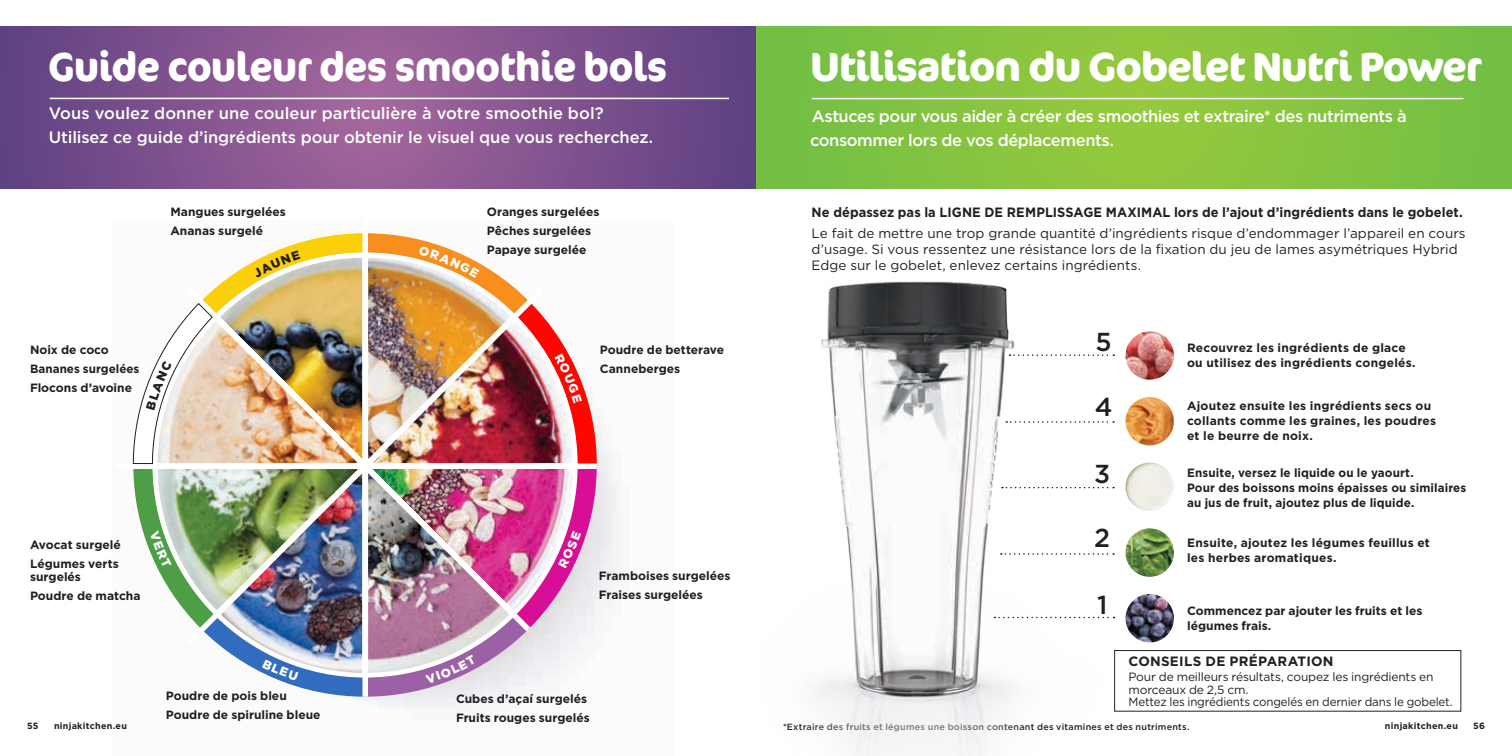
<style>
.page{position:relative;width:1512px;height:756px;background:#fff}
.page>*{position:absolute;margin:0;border:0;box-sizing:border-box;transform-origin:0 0}
.t1{font:700 40.5px "Cocon Pro";letter-spacing:-.025em;color:#fff}
.t2{font:700 40.5px "Cocon Pro";letter-spacing:-.025em;color:#fff;scale:.94 1}
.t3{font:500 25.95px "Gotham";color:#231f20}
.t4{font:500 16.5px/24px "Gotham";letter-spacing:-.015em;color:#fff}
.t5{font:13.5px/15.8px "Gotham";letter-spacing:.005em;color:#231f20}
.t6{font:700 13.5px "Gotham";letter-spacing:.005em;color:#231f20;scale:.95 1}
.t7{font:700 13.5px "Gotham";letter-spacing:.005em;color:#231f20}
.t8{font:700 12px/18.9px "Gotham";letter-spacing:.005em;color:#231f20}
.t9{font:12px/12.8px "Gotham";letter-spacing:-.015em;color:#231f20}
.t10{font:500 9px "Gotham";letter-spacing:.025em;color:#231f20}
.t11{font:700 9px "Gotham";letter-spacing:.03em;color:#231f20}
</style>
<div class="page">
<svg style="left:756px;top:27px;width:756px;height:162px;background:#83c441"></svg>
<svg style="left:0;top:27px;width:756px;height:162px;background:#80538f"></svg>
<div style="left:1114px;top:650px;width:347px;height:62px;border:1px solid #231f20"></div>
<img style="left:1125px;top:594px;width:49px;height:48px;border-radius:24px">
<img style="left:1125px;top:463px;width:49px;height:48px;border-radius:24px">
<img style="left:1125px;top:528px;width:49px;height:49px;border-radius:24px">
<img style="left:1125px;top:331px;width:49px;height:49px;border-radius:24px">
<img style="left:1125px;top:397px;width:49px;height:48px;border-radius:24px">
<hr style="left:812px;top:98px;width:651px;height:1px;background:#fff">
<hr style="left:50px;top:98px;width:679px;height:1px;background:#fff">
<img style="left:815px;top:281px;width:349px;height:475px">
<img style="left:133px;top:233px;width:464px;height:464px">
<h1 class="t2" style="left:48px;top:39px;width:660px">Guide couleur des smoothie bols</h1>
<h3 class="t4" style="left:49px;top:101px;width:606px">Vous voulez donner une couleur particulière à votre smoothie bol?<br>Utilisez ce guide d’ingrédients pour obtenir le visuel que vous recherchez.</h3>
<p class="t8" style="left:170px;top:202px;width:117px">Mangues surgelées<br>Ananas surgelé</p>
<p class="t8" style="left:487px;top:202px;width:114px">Oranges surgelées<br>Pêches surgelées<br>Papaye surgelée</p>
<h1 class="t1" style="left:810px;top:39px;width:673px">Utilisation du Gobelet Nutri Power</h1>
<h3 class="t4" style="left:810px;top:104px;width:598px">Astuces pour vous aider à créer des smoothies et extraire* des nutriments à consommer lors de vos déplacements.</h3>
<p class="t6" style="left:812px;top:203px;width:687px">Ne dépassez pas la LIGNE DE REMPLISSAGE MAXIMAL lors de l’ajout d’ingrédients dans le gobelet.</p>
<p class="t5" style="left:812px;top:225px;width:656px">Le fait de mettre une trop grande quantité d’ingrédients risque d’endommager l’appareil en cours d’usage. Si vous ressentez une résistance lors de la fixation du jeu de lames asymétriques Hybrid<br>Edge sur le gobelet, enlevez certains ingrédients.</p>
<h2 class="t3" style="left:1096px;top:324px;width:18px">5</h2>
<p class="t8" style="left:1187px;top:340px;width:230px;line-height:15px">Recouvrez les ingrédients de glace ou utilisez des ingrédients congelés.</p>
<p class="t8" style="left:1187px;top:398px;width:251px;line-height:15px">Ajoutez ensuite les ingrédients secs ou collants comme les graines, les poudres et le beurre de noix.</p>
<p class="t8" style="left:1187px;top:465px;width:281px;line-height:15px">Ensuite, versez le liquide ou le yaourt.<br>Pour des boissons moins épaisses ou similaires au jus de fruit, ajoutez plus de liquide.</p>
<p class="t8" style="left:1187px;top:535px;width:244px;line-height:15px">Ensuite, ajoutez les légumes feuillus et les herbes aromatiques.</p>
<p class="t8" style="left:30px;top:340px;width:111px">Noix de coco<br>Bananes surgelées<br>Flocons d’avoine</p>
<p class="t8" style="left:600px;top:340px;width:126px">Poudre de betterave<br>Canneberges</p>
<h2 class="t3" style="left:1095px;top:390px;width:19px">4</h2>
<h2 class="t3" style="left:1094px;top:457px;width:18px">3</h2>
<h2 class="t3" style="left:1094px;top:521px;width:17px">2</h2>
<p class="t8" style="left:30px;top:535px;width:92px">Avocat surgelé<br>Légumes verts</p>
<p class="t8" style="left:30px;top:567px;width:112px">surgelés<br>Poudre de matcha</p>
<p class="t8" style="left:599px;top:566px;width:133px">Framboises surgelées<br>Fraises surgelées</p>
<h2 class="t3" style="left:1097px;top:588px;width:12px">1</h2>
<p class="t8" style="left:1187px;top:603px;width:237px;line-height:15px">Commencez par ajouter les fruits et les légumes frais.</p>
<p class="t7" style="left:1129px;top:652px;width:206px">CONSEILS DE PRÉPARATION</p>
<p class="t9" style="left:1129px;top:670px;width:326px">Pour de meilleurs résultats, coupez les ingrédients en morceaux de 2,5 cm.<br>Mettez les ingrédients congelés en dernier dans le gobelet.</p>
<p class="t8" style="left:166px;top:686px;width:156px">Poudre de pois bleu<br>Poudre de spiruline bleue</p>
<p class="t8" style="left:456px;top:689px;width:135px">Cubes d’açaí surgelés<br>Fruits rouges surgelés</p>
<p class="t11" style="left:27px;top:720px;width:13px">55</p>
<p class="t11" style="left:54px;top:720px;width:75px">ninjakitchen.eu</p>
<p class="t11" style="left:1385px;top:720px;width:75px">ninjakitchen.eu</p>
<p class="t11" style="left:1473px;top:720px;width:13px">56</p>
<p class="t10" style="left:783px;top:721px;width:408px">*Extraire des fruits et légumes une boisson contenant des vitamines et des nutriments.</p>
</div>
